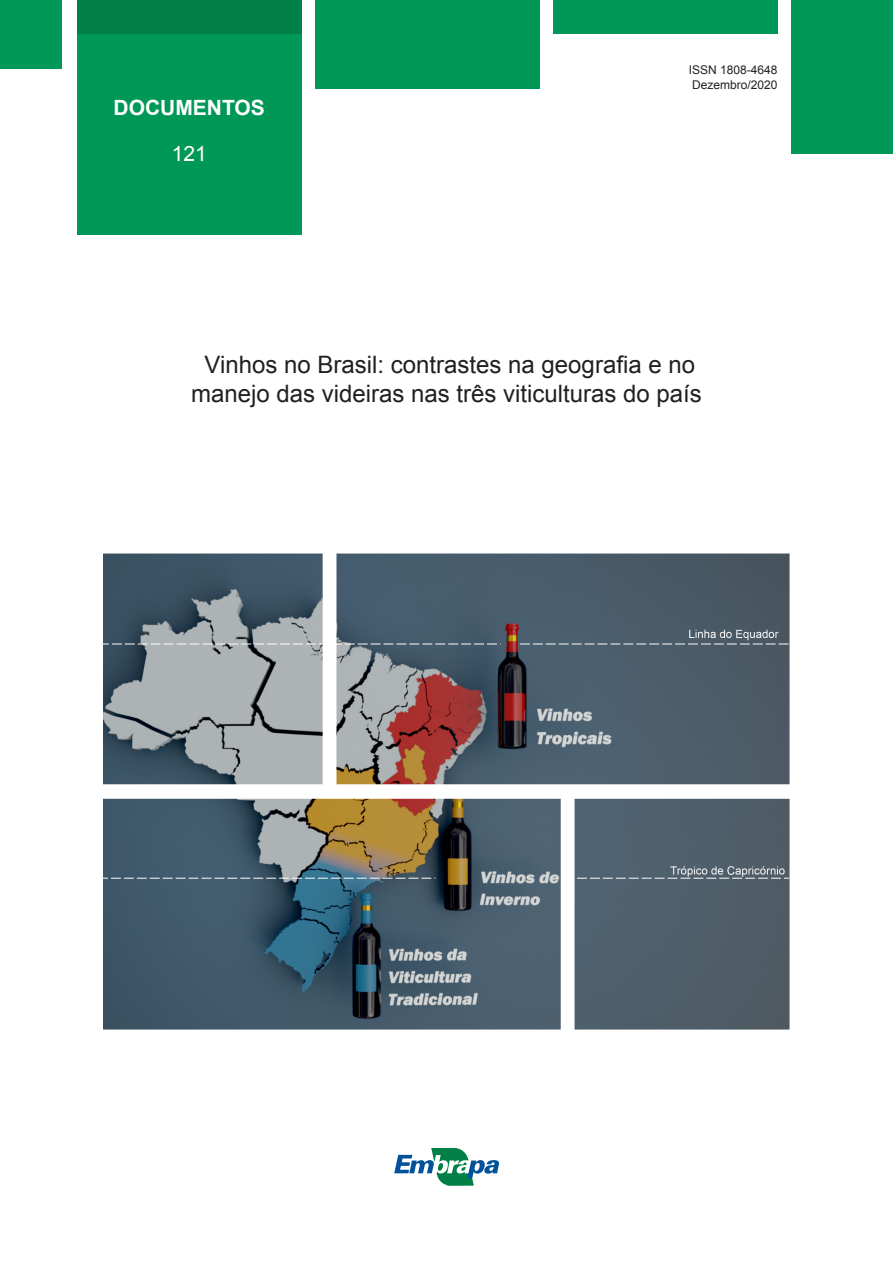
<style>
.page{position:relative;width:893px;height:1263px;background:#fff}
.page>*{position:absolute;margin:0;border:0;box-sizing:border-box;transform-origin:0 0}
.TITULO_CAPA{font:24px/28.8px "Arial";color:#231f20;text-align:center}
.t1{font:700 21px "Arial";color:#fff}
.NUMERO{font:21px "Arial";color:#fff}
.ISSN{font:12px "Arial";color:#231f20}
</style>
<div class="page">
<div style="left:77px;top:0;width:224px;height:234px;background:#009856"></div>
<div style="left:315px;top:0;width:224px;height:89px;background:#009856"></div>
<div style="left:553px;top:0;width:224px;height:34px;background:#009856"></div>
<div style="left:77px;top:0;width:224px;height:34px;background:#007f46"></div>
<div style="left:791px;top:0;width:102px;height:153px;background:#009856"></div>
<div style="left:0;top:0;width:61px;height:68px;background:#009856"></div>
<img style="left:103px;top:553px;width:686px;height:476px">
<svg style="left:394px;top:1148px;width:105px;height:38px"></svg>
<p class="t1" style="left:114px;top:94px;width:153px">DOCUMENTOS</p>
<p class="NUMERO" style="left:172px;top:140px;width:37px">121</p>
<p class="ISSN" style="left:689px;top:62px;width:90px">ISSN 1808-4648</p>
<p class="ISSN" style="left:692px;top:77px;width:87px">Dezembro/2020</p>
<p class="TITULO_CAPA" style="left:191px;top:351px;width:512px">Vinhos no Brasil: contrastes na geografia e no manejo das videiras nas três viticulturas do país</p>
</div>
